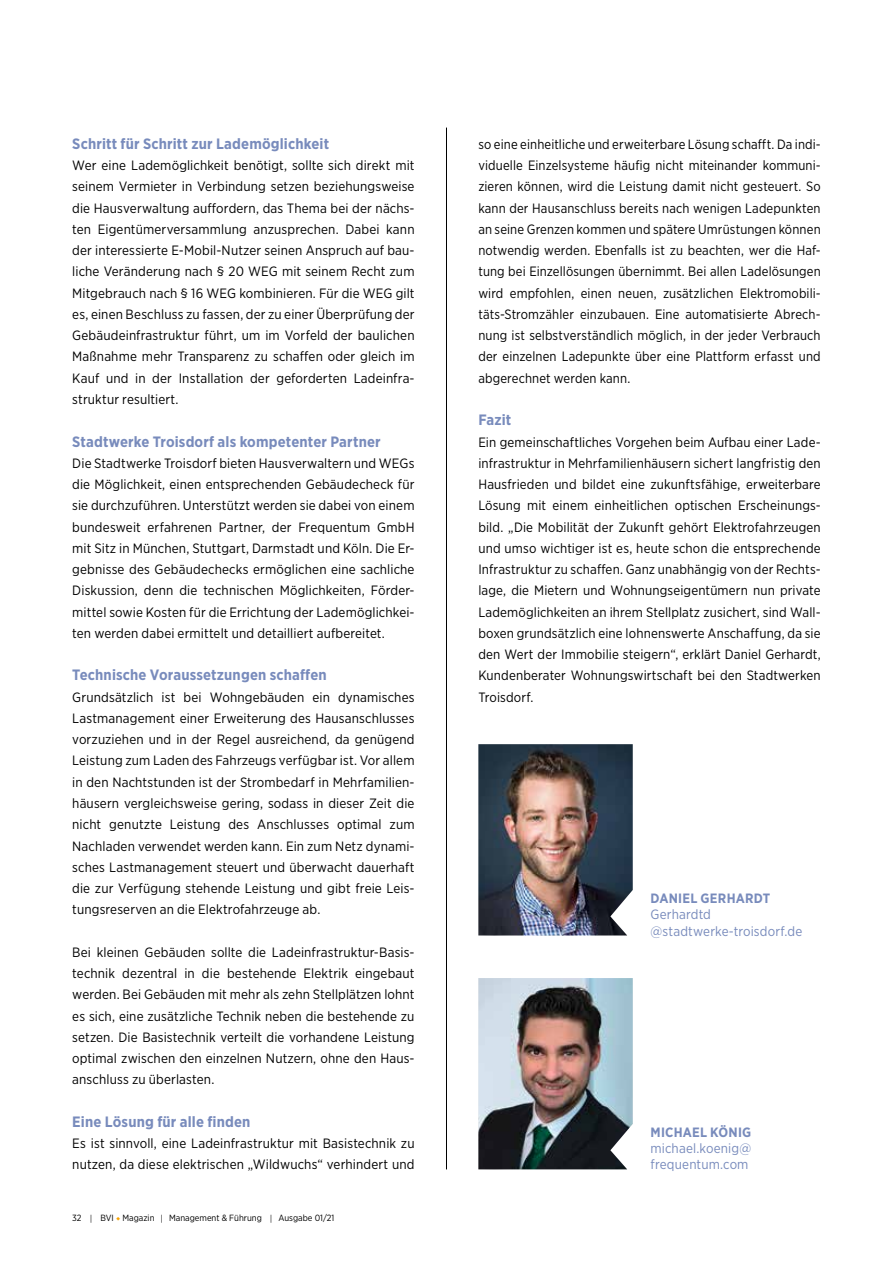
<style>
.page{position:relative;width:893px;height:1263px;background:#fff}
.page>*{position:absolute;margin:0;border:0;box-sizing:border-box;transform-origin:0 0}
.t1{font:700 15px "Gotham Narrow";letter-spacing:.01em;color:#788bbc}
.t2{font:13.5px/21.3px "Gotham Narrow";letter-spacing:.01em;color:#000;text-align:justify}
.t3{font:13.5px/16.2px "Gotham Narrow";letter-spacing:.01em;color:#788bbc}
.t4{font:700 13.5px "Gotham Narrow";letter-spacing:.015em;color:#788bbc}
.t5{font:9px "Gotham Narrow";color:#000}
.s1{font-family:"Hind";font-weight:300}
.s2{font-family:"Minion Pro";color:#f7a200}
</style>
<div class="page">
<img style="left:478px;top:744px;width:155px;height:191px">
<img style="left:478px;top:978px;width:155px;height:191px">
<hr style="left:446px;top:128px;width:1px;height:1041px;background:#000">
<p class="t1" style="left:72px;top:134px;width:258px">Schritt für Schritt zur Lademöglichkeit</p>
<p class="t2" style="left:72px;top:154px;width:344px">Wer eine Lademöglichkeit benötigt, sollte sich direkt mit seinem Vermieter in Verbindung setzen beziehungsweise die Hausverwaltung auffordern, das Thema bei der nächs&shy;ten Eigentümerversammlung anzusprechen. Dabei kann der interessierte E-Mobil-Nutzer seinen Anspruch auf bau&shy;liche Veränderung nach § 20 WEG mit seinem Recht zum Mitgebrauch nach § 16 WEG kombinieren. Für die WEG gilt es, einen Beschluss zu fassen, der zu einer Überprüfung der Gebäudeinfrastruktur führt, um im Vorfeld der baulichen Maßnahme mehr Transparenz zu schaffen oder gleich im Kauf und in der Installation der geforderten Ladeinfra&shy;struktur resultiert.</p>
<p class="t1" style="left:72px;top:432px;width:310px">Stadtwerke Troisdorf als kompetenter Partner</p>
<p class="t2" style="left:72px;top:452px;width:344px">Die Stadtwerke Troisdorf bieten Hausverwaltern und WEGs die Möglichkeit, einen entsprechenden Gebäudecheck für sie durchzuführen. Unterstützt werden sie dabei von einem bundesweit erfahrenen Partner, der Frequentum GmbH mit Sitz in München, Stuttgart, Darmstadt und Köln. Die Er&shy;gebnisse des Gebäudechecks ermöglichen eine sachliche Diskussion, denn die technischen Möglichkeiten, Förder&shy;mittel sowie Kosten für die Errichtung der Lademöglichkei&shy;ten werden dabei ermittelt und detailliert aufbereitet.</p>
<p class="t1" style="left:72px;top:665px;width:256px">Technische Voraussetzungen schaffen</p>
<p class="t2" style="left:72px;top:686px;width:344px">Grundsätzlich ist bei Wohngebäuden ein dynamisches Lastmanagement einer Erweiterung des Hausanschlusses vorzuziehen und in der Regel ausreichend, da genügend Leistung zum Laden des Fahrzeugs verfügbar ist. Vor allem in den Nachtstunden ist der Strombedarf in Mehrfamilien&shy;häusern vergleichsweise gering, sodass in dieser Zeit die nicht genutzte Leistung des Anschlusses optimal zum Nachladen verwendet werden kann. Ein zum Netz dynami&shy;sches Lastmanagement steuert und überwacht dauerhaft die zur Verfügung stehende Leistung und gibt freie Leis&shy;tungsreserven an die Elektrofahrzeuge ab.</p>
<p class="t2" style="left:72px;top:941px;width:344px">Bei kleinen Gebäuden sollte die Ladeinfrastruktur-Basis&shy;technik dezentral in die bestehende Elektrik eingebaut werden. Bei Gebäuden mit mehr als zehn Stellplätzen lohnt es sich, eine zusätzliche Technik neben die bestehende zu setzen. Die Basistechnik verteilt die vorhandene Leistung optimal zwischen den einzelnen Nutzern, ohne den Haus&shy;anschluss zu überlasten.</p>
<p class="t1" style="left:72px;top:1112px;width:180px">Eine Lösung für alle finden</p>
<p class="t2" style="left:72px;top:1132px;width:344px">Es ist sinnvoll, eine Ladeinfrastruktur mit Basistechnik zu nutzen, da diese elektrischen „Wildwuchs“ verhindert und</p>
<p class="t5" style="left:72px;top:1213px;width:264px">32 <span class="s1">|</span> BVI <span class="s2">◆</span> Magazin <span class="s1">|</span> Management &amp; Führung <span class="s1">|</span> Ausgabe 01/21</p>
<p class="t2" style="left:478px;top:133px;width:344px">so eine einheitliche und erweiterbare Lösung schafft. Da indi&shy;viduelle Einzelsysteme häufig nicht miteinander kommuni&shy;zieren können, wird die Leistung damit nicht gesteuert. So kann der Hausanschluss bereits nach wenigen Ladepunkten an seine Grenzen kommen und spätere Umrüstungen können notwendig werden. Ebenfalls ist zu beachten, wer die Haf&shy;tung bei Einzellösungen übernimmt. Bei allen Ladelösungen wird empfohlen, einen neuen, zusätzlichen Elektromobili&shy;täts-Stromzähler einzubauen. Eine automatisierte Abrech&shy;nung ist selbstverständlich möglich, in der jeder Verbrauch der einzelnen Ladepunkte über eine Plattform erfasst und abgerechnet werden kann.</p>
<p class="t1" style="left:478px;top:410px;width:34px">Fazit</p>
<p class="t2" style="left:478px;top:431px;width:344px">Ein gemeinschaftliches Vorgehen beim Aufbau einer Lade&shy;infrastruktur in Mehrfamilienhäusern sichert langfristig den Hausfrieden und bildet eine zukunftsfähige, erweiterbare Lösung mit einem einheitlichen optischen Erscheinungs&shy;bild. „Die Mobilität der Zukunft gehört Elektrofahrzeugen und umso wichtiger ist es, heute schon die entsprechende Infrastruktur zu schaffen. Ganz unabhängig von der Rechts&shy;lage, die Mietern und Wohnungseigentümern nun private Lademöglichkeiten an ihrem Stellplatz zusichert, sind Wall&shy;boxen grundsätzlich eine lohnenswerte Anschaffung, da sie den Wert der Immobilie steigern“, erklärt Daniel Gerhardt, Kundenberater Wohnungswirtschaft bei den Stadtwerken Troisdorf.</p>
<p class="t4" style="left:651px;top:890px;width:121px">DANIEL GERHARDT</p>
<p class="t3" style="left:651px;top:906px;width:153px">Gerhardtd @stadtwerke-troisdorf.de</p>
<p class="t4" style="left:651px;top:1123px;width:102px">MICHAEL KÖNIG</p>
<p class="t3" style="left:651px;top:1140px;width:102px">michael.koenig@ frequentum.com</p>
</div>
